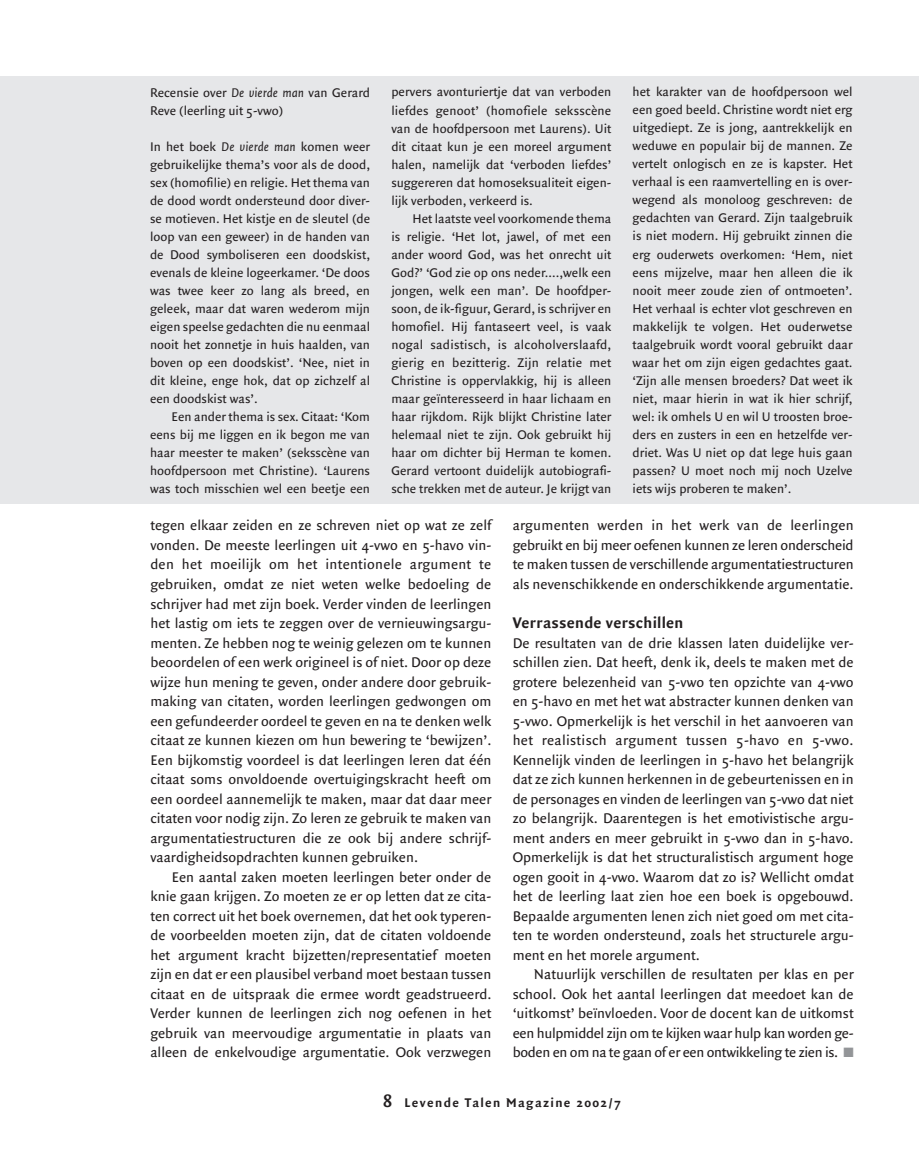
<style>
.page{position:relative;width:919px;height:1149px;background:#fff}
.page>*{position:absolute;margin:0;border:0;box-sizing:border-box;transform-origin:0 0}
.t1{font:700 16.5px "Quadraat Sans";letter-spacing:.015em;color:#231f20}
.t2{font:15px/19.5px "Quadraat Sans";color:#231f20;text-align:justify}
.t3{font:13.5px/18px "Quadraat Sans";color:#231f20;text-align:justify}
.t4{font:700 13.5px "Quadraat Sans";letter-spacing:.1em;color:#231f20}
.s1{font-style:italic}
.s2{color:#939598}
.s3{font-size:18px}
</style>
<div class="page">
<div style="left:0;top:77px;width:918px;height:427px;background:#e6e7e9"></div>
<p class="t3" style="left:150px;top:84px;width:221px">Recensie over <span class="s1">De vierde man</span> van Gerard<br>Reve (leerling uit 5-vwo)</p>
<p class="t3" style="left:150px;top:138px;width:221px">In het boek <span class="s1">De vierde man</span> komen weer gebruikelijke thema’s voor als de dood, sex (homofilie) en religie. Het thema van de dood wordt ondersteund door diver&shy;se motieven. Het kistje en de sleutel (de loop van een geweer) in de handen van de Dood symboliseren een doodskist, evenals de kleine logeerkamer. ‘De doos was twee keer zo lang als breed, en geleek, maar dat waren wederom mijn eigen speelse gedachten die nu eenmaal nooit het zonnetje in huis haalden, van boven op een doodskist’. ‘Nee, niet in dit kleine, enge hok, dat op zichzelf al een doodskist was’.</p>
<p class="t3" style="left:150px;top:408px;width:221px;text-indent:21px">Een ander thema is sex. Citaat: ‘Kom eens bij me liggen en ik begon me van haar meester te maken’ (seksscène van hoofdpersoon met Christine). ‘Laurens was toch misschien wel een beetje een</p>
<p class="t3" style="left:391px;top:84px;width:221px">pervers avonturiertje dat van verboden liefdes genoot’ (homofiele seksscène van de hoofdpersoon met Laurens). Uit dit citaat kun je een moreel argument halen, namelijk dat ‘verboden liefdes’ suggereren dat homoseksualiteit eigen&shy;lijk verboden, verkeerd is.</p>
<p class="t3" style="left:391px;top:210px;width:221px;text-indent:21px">Het laatste veel voorkomende thema is religie. ‘Het lot, jawel, of met een ander woord God, was het onrecht uit God?’ ‘God zie op ons neder….,welk een jongen, welk een man’. De hoofdper&shy;soon, de ik-figuur, Gerard, is schrijver en homofiel. Hij fantaseert veel, is vaak nogal sadistisch, is alcoholverslaafd, gierig en bezitterig. Zijn relatie met Christine is oppervlakkig, hij is alleen maar geïnteresseerd in haar lichaam en haar rijkdom. Rijk blijkt Christine later helemaal niet te zijn. Ook gebruikt hij haar om dichter bij Herman te komen.<br>Gerard vertoont duidelijk autobiografi&shy;sche trekken met de auteur. Je krijgt van</p>
<p class="t3" style="left:632px;top:84px;width:221px">het karakter van de hoofdpersoon wel een goed beeld. Christine wordt niet erg uitgediept. Ze is jong, aantrekkelijk en weduwe en populair bij de mannen. Ze vertelt onlogisch en ze is kapster. Het verhaal is een raamvertelling en is over&shy;wegend als monoloog geschreven: de gedachten van Gerard. Zijn taalgebruik is niet modern. Hij gebruikt zinnen die erg ouderwets overkomen: ‘Hem, niet eens mijzelve, maar hen alleen die ik nooit meer zoude zien of ontmoeten’.<br>Het verhaal is echter vlot geschreven en makkelijk te volgen. Het ouderwetse taalgebruik wordt vooral gebruikt daar waar het om zijn eigen gedachtes gaat. ‘Zijn alle mensen broeders? Dat weet ik niet, maar hierin in wat ik hier schrijf, wel: ik omhels U en wil U troosten broe&shy;ders en zusters in een en hetzelfde ver&shy;driet. Was U niet op dat lege huis gaan passen? U moet noch mij noch Uzelve iets wijs proberen te maken’.</p>
<p class="t2" style="left:150px;top:517px;width:342px">tegen elkaar zeiden en ze schreven niet op wat ze zelf vonden. De meeste leerlingen uit 4-vwo en 5-havo vin&shy;den het moeilijk om het intentionele argument te gebruiken, omdat ze niet weten welke bedoeling de schrijver had met zijn boek. Verder vinden de leerlingen het lastig om iets te zeggen over de vernieuwingsargu&shy;menten. Ze hebben nog te weinig gelezen om te kunnen beoordelen of een werk origineel is of niet. Door op deze wijze hun mening te geven, onder andere door gebruik&shy;making van citaten, worden leerlingen gedwongen om een gefundeerder oordeel te geven en na te denken welk citaat ze kunnen kiezen om hun bewering te ‘bewijzen’.<br>Een bijkomstig voordeel is dat leerlingen leren dat één citaat soms onvoldoende overtuigingskracht heeft om een oordeel aannemelijk te maken, maar dat daar meer citaten voor nodig zijn. Zo leren ze gebruik te maken van argumentatiestructuren die ze ook bij andere schrijf&shy;vaardigheidsopdrachten kunnen gebruiken.</p>
<p class="t2" style="left:150px;top:868px;width:342px;text-indent:21px">Een aantal zaken moeten leerlingen beter onder de knie gaan krijgen. Zo moeten ze er op letten dat ze cita&shy;ten correct uit het boek overnemen, dat het ook typeren&shy;de voorbeelden moeten zijn, dat de citaten voldoende het argument kracht bijzetten/representatief moeten zijn en dat er een plausibel verband moet bestaan tussen citaat en de uitspraak die ermee wordt geadstrueerd.<br>Verder kunnen de leerlingen zich nog oefenen in het gebruik van meervoudige argumentatie in plaats van alleen de enkelvoudige argumentatie. Ook verzwegen</p>
<p class="t2" style="left:512px;top:517px;width:342px">argumenten werden in het werk van de leerlingen gebruikt en bij meer oefenen kunnen ze leren onderscheid te maken tussen de verschillende argumentatiestructuren als nevenschikkende en onderschikkende argumentatie.</p>
<p class="t1" style="left:512px;top:616px;width:172px">Verrassende verschillen</p>
<p class="t2" style="left:512px;top:634px;width:342px">De resultaten van de drie klassen laten duidelijke ver&shy;schillen zien. Dat heeft, denk ik, deels te maken met de grotere belezenheid van 5-vwo ten opzichte van 4-vwo en 5-havo en met het wat abstracter kunnen denken van 5-vwo. Opmerkelijk is het verschil in het aanvoeren van het realistisch argument tussen 5-havo en 5-vwo.<br>Kennelijk vinden de leerlingen in 5-havo het belangrijk dat ze zich kunnen herkennen in de gebeurtenissen en in de personages en vinden de leerlingen van 5-vwo dat niet zo belangrijk. Daarentegen is het emotivistische argu&shy;ment anders en meer gebruikt in 5-vwo dan in 5-havo.<br>Opmerkelijk is dat het structuralistisch argument hoge ogen gooit in 4-vwo. Waarom dat zo is? Wellicht omdat het de leerling laat zien hoe een boek is opgebouwd.<br>Bepaalde argumenten lenen zich niet goed om met cita&shy;ten te worden ondersteund, zoals het structurele argu&shy;ment en het morele argument.</p>
<p class="t2" style="left:512px;top:965px;width:342px;text-indent:21px">Natuurlijk verschillen de resultaten per klas en per school. Ook het aantal leerlingen dat meedoet kan de ‘uitkomst’ beïnvloeden. Voor de docent kan de uitkomst een hulpmiddel zijn om te kijken waar hulp kan worden ge&shy;boden en om na te gaan of er een ontwikkeling te zien is. <span class="s2">■</span></p>
<p class="t4" style="left:383px;top:1096px;width:239px"><span class="s3">8</span> Levende Talen Magazine 2002/7</p>
</div>
